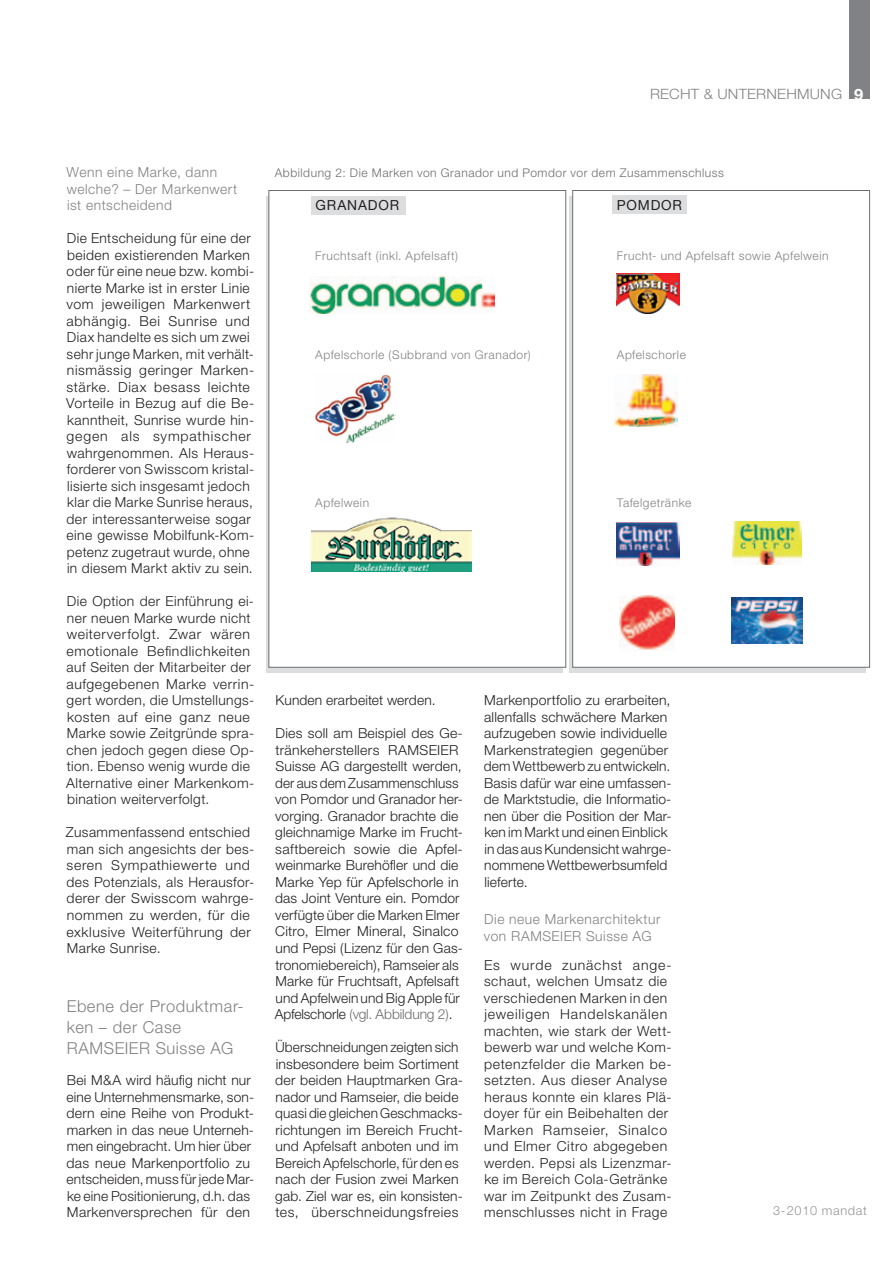
<style>
.page{position:relative;width:893px;height:1263px;background:#fff}
.page>*{position:absolute;margin:0;border:0;box-sizing:border-box;transform-origin:0 0}
.t1{font:300 16.5px/21px "Helvetica Neue";letter-spacing:.03em;color:#808285}
.t2{font:700 15.6px "Helvetica Neue";color:#fff;scale:1.05 1}
.t3{font:300 14.25px "Helvetica Neue";letter-spacing:.015em;color:#808285;scale:1.05 1}
.t4{font:300 13.8px/16.5px "Helvetica Neue";letter-spacing:.025em;color:#231f20}
.t5{font:300 13.8px/16.5px "Helvetica Neue";letter-spacing:.04em;color:#808285}
.t6{font:13.8px "Helvetica Neue";letter-spacing:.06em;color:#231f20}
.t7{font:300 12.6px "Helvetica Neue";letter-spacing:.05em;color:#939598}
.t8{font:300 12px "Helvetica Neue";letter-spacing:.045em;color:#808285}
.t9{font:300 12px "Helvetica Neue";letter-spacing:.045em;color:#6c6d70}
.s1{color:#6c6d70}
</style>
<div class="page">
<div style="left:849px;top:0;width:20px;height:99px;background:#808285"></div>
<div style="left:569px;top:196px;width:297px;height:477px;background:#dcdddf"></div>
<div style="left:573px;top:190px;width:297px;height:477px;background:#fff"></div>
<div style="left:572px;top:190px;width:298px;height:478px;border:1px solid #6c6f74"></div>
<div style="left:268px;top:190px;width:298px;height:478px;border:1px solid #6c6f74"></div>
<div style="left:311px;top:196px;width:94px;height:19px;background:#dcdddf"></div>
<div style="left:613px;top:195px;width:74px;height:19px;background:#dcdddf"></div>
<img style="left:614px;top:375px;width:64px;height:51px">
<img style="left:312px;top:517px;width:160px;height:54px">
<img style="left:617px;top:273px;width:62px;height:40px">
<img style="left:732px;top:521px;width:69px;height:44px">
<img style="left:617px;top:522px;width:62px;height:43px">
<img style="left:732px;top:598px;width:70px;height:46px">
<img style="left:620px;top:596px;width:55px;height:54px">
<img style="left:315px;top:374px;width:80px;height:69px">
<img style="left:310px;top:276px;width:185px;height:38px">
<p class="t3" style="left:650px;top:85px;width:184px">RECHT &amp; UNTERNEHMUNG</p>
<p class="t2" style="left:854px;top:84px;width:10px">9</p>
<p class="t5" style="left:67px;top:164px;width:172px">Wenn eine Marke, dann welche? – Der Markenwert ist entscheidend</p>
<p class="t4" style="left:66px;top:230px;width:189px">Die Entscheidung für eine der beiden existierenden Marken oder für eine neue bzw. kombi&shy;nierte Marke ist in erster Linie vom jeweiligen Markenwert abhängig. Bei Sunrise und<br>Diax handelte es sich um zwei sehr junge Marken, mit verhält&shy;nismässig geringer Marken&shy;stärke. Diax besass leichte<br>Vorteile in Bezug auf die Be&shy;kanntheit, Sunrise wurde hin&shy;gegen als sympathischer wahrgenommen. Als Heraus&shy;forderer von Swisscom kristal&shy;lisierte sich insgesamt jedoch klar die Marke Sunrise heraus, der interessanterweise sogar eine gewisse Mobilfunk-Kom&shy;petenz zugetraut wurde, ohne in diesem Markt aktiv zu sein.</p>
<p class="t4" style="left:66px;top:593px;width:190px">Die Option der Einführung ei&shy;ner neuen Marke wurde nicht weiterverfolgt. Zwar wären emotionale Befindlichkeiten auf Seiten der Mitarbeiter der aufgegebenen Marke verrin&shy;gert worden, die Umstellungs&shy;kosten auf eine ganz neue<br>Marke sowie Zeitgründe spra&shy;chen jedoch gegen diese Op&shy;tion. Ebenso wenig wurde die<br>Alternative einer Markenkom&shy;bination weiterverfolgt.</p>
<p class="t4" style="left:66px;top:824px;width:190px">Zusammenfassend entschied man sich angesichts der bes&shy;seren Sympathiewerte und des Potenzials, als Herausfor&shy;derer der Swisscom wahrge&shy;nommen zu werden, für die exklusive Weiterführung der<br>Marke Sunrise.</p>
<p class="t1" style="left:67px;top:995px;width:178px">Ebene der Produktmar&shy;ken – der Case<br>RAMSEIER Suisse AG</p>
<p class="t4" style="left:67px;top:1071px;width:189px">Bei M&amp;A wird häufig nicht nur eine Unternehmensmarke, son&shy;dern eine Reihe von Produkt&shy;marken in das neue Unterneh&shy;men eingebracht. Um hier über das neue Markenportfolio zu entscheiden, muss für jede Mar&shy;ke eine Positionierung, d.h. das<br>Markenversprechen für den</p>
<p class="t9" style="left:275px;top:166px;width:451px">Abbildung 2: Die Marken von Granador und Pomdor vor dem Zusammenschluss</p>
<p class="t6" style="left:617px;top:197px;width:67px">POMDOR</p>
<p class="t6" style="left:315px;top:197px;width:85px">GRANADOR</p>
<p class="t8" style="left:315px;top:248px;width:144px">Fruchtsaft (inkl. Apfelsaft)</p>
<p class="t8" style="left:617px;top:248px;width:213px">Frucht- und Apfelsaft sowie Apfelwein</p>
<p class="t8" style="left:315px;top:347px;width:217px">Apfelschorle (Subbrand von Granador)</p>
<p class="t8" style="left:617px;top:347px;width:71px">Apfelschorle</p>
<p class="t8" style="left:315px;top:496px;width:55px">Apfelwein</p>
<p class="t8" style="left:617px;top:496px;width:76px">Tafelgetränke</p>
<p class="t4" style="left:276px;top:692px;width:161px">Kunden erarbeitet werden.</p>
<p class="t4" style="left:275px;top:725px;width:190px">Dies soll am Beispiel des Ge&shy;tränkeherstellers RAMSEIER<br>Suisse AG dargestellt werden, der aus dem Zusammenschluss von Pomdor und Granador her&shy;vorging. Granador brachte die gleichnamige Marke im Frucht&shy;saftbereich sowie die Apfel&shy;weinmarke Burehöfler und die<br>Marke Yep für Apfelschorle in das Joint Venture ein. Pomdor verfügte über die Marken Elmer<br>Citro, Elmer Mineral, Sinalco und Pepsi (Lizenz für den Gas&shy;tronomiebereich), Ramseier als<br>Marke für Fruchtsaft, Apfelsaft und Apfelwein und Big Apple für<br>Apfelschorle <span class="s1">(vgl. Abbildung 2)</span>.</p>
<p class="t4" style="left:275px;top:1038px;width:189px">Überschneidungen zeigten sich insbesondere beim Sortiment der beiden Hauptmarken Gra&shy;nador und Ramseier, die beide quasi die gleichen Geschmacks&shy;richtungen im Bereich Frucht&shy;und Apfelsaft anboten und im<br>Bereich Apfelschorle, für den es nach der Fusion zwei Marken gab. Ziel war es, ein konsisten&shy;tes, überschneidungsfreies</p>
<p class="t4" style="left:484px;top:692px;width:189px">Markenportfolio zu erarbeiten, allenfalls schwächere Marken aufzugeben sowie individuelle<br>Markenstrategien gegenüber dem Wettbewerb zu entwickeln.<br>Basis dafür war eine umfassen&shy;de Marktstudie, die Informatio&shy;nen über die Position der Mar&shy;ken im Markt und einen Einblick in das aus Kundensicht wahrge&shy;nommene Wettbewerbsumfeld lieferte.</p>
<p class="t5" style="left:484px;top:911px;width:178px">Die neue Markenarchitektur von RAMSEIER Suisse AG</p>
<p class="t4" style="left:484px;top:956px;width:189px">Es wurde zunächst ange&shy;schaut, welchen Umsatz die verschiedenen Marken in den jeweiligen Handelskanälen machten, wie stark der Wett&shy;bewerb war und welche Kom&shy;petenzfelder die Marken be&shy;setzten. Aus dieser Analyse heraus konnte ein klares Plä&shy;doyer für ein Beibehalten der<br>Marken Ramseier, Sinalco und Elmer Citro abgegeben werden. Pepsi als Lizenzmar&shy;ke im Bereich Cola-Getränke war im Zeitpunkt des Zusam&shy;menschlusses nicht in Frage</p>
<p class="t7" style="left:773px;top:1202px;width:95px">3-2010 mandat</p>
</div>
